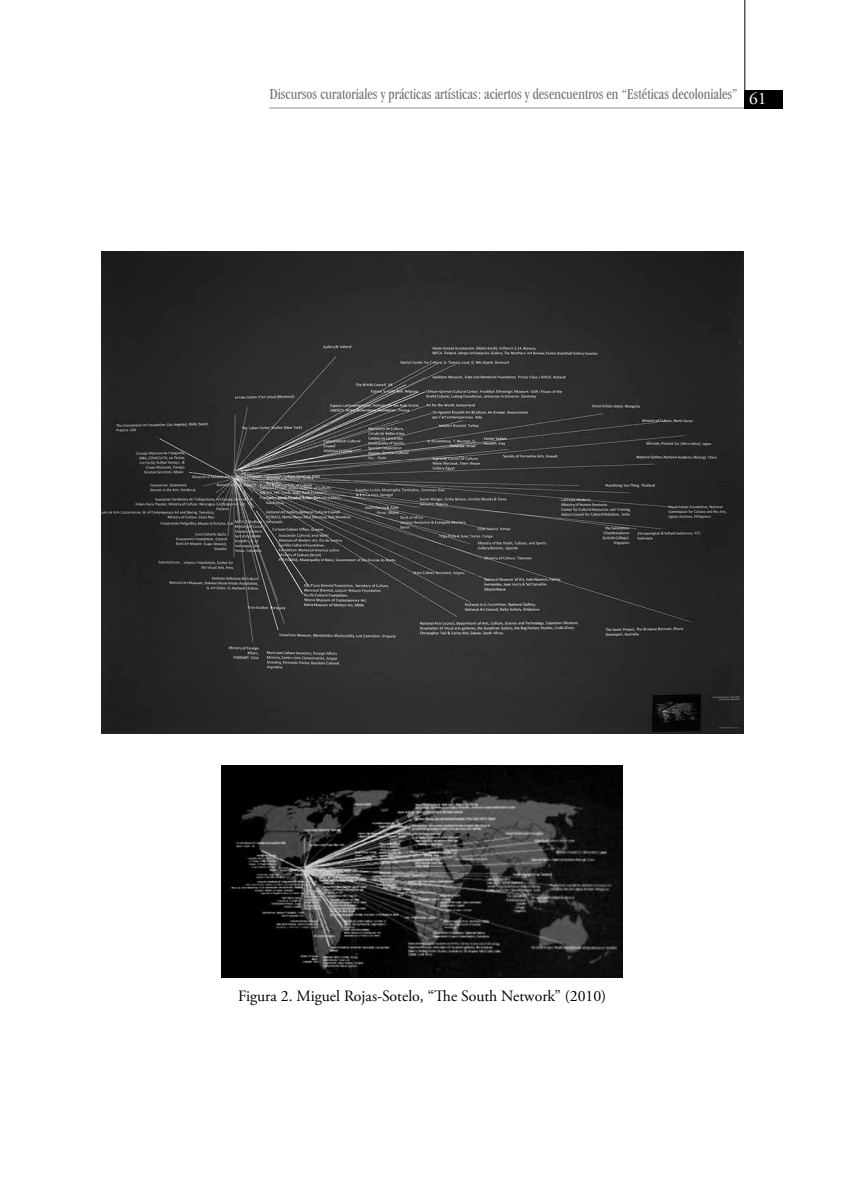
<style>
.page{position:relative;width:844px;height:1191px;background:#fff}
.page>*{position:absolute;margin:0;border:0;box-sizing:border-box;transform-origin:0 0}
.t1{font:17.5px "Adobe Garamond Pro";color:#fff}
.t2{font:condensed 15.75px "Garamond IT Cby BT";color:#707172;scale:.9 1}
.t3{font:15.75px "Adobe Garamond Pro";color:#000}
</style>
<div class="page">
<hr style="left:269px;top:107px;width:475px;height:2px;background:#c6c7c8">
<div style="left:744px;top:90px;width:39px;height:19px;background:#000"></div>
<hr style="left:744px;top:0;width:1px;height:109px;background:#000">
<img style="left:101px;top:252px;width:641px;height:481px">
<img style="left:222px;top:765px;width:400px;height:212px">
<p class="t2" style="left:270px;top:85px;width:521px">Discursos curatoriales y prácticas artísticas: aciertos y desencuentros en “Estéticas decoloniales”</p>
<p class="t1" style="left:748px;top:88px;width:19px">61</p>
<p class="t3" style="left:238px;top:986px;width:369px">Figura 2. Miguel Rojas-Sotelo, “The South Network” (2010)</p>
</div>
